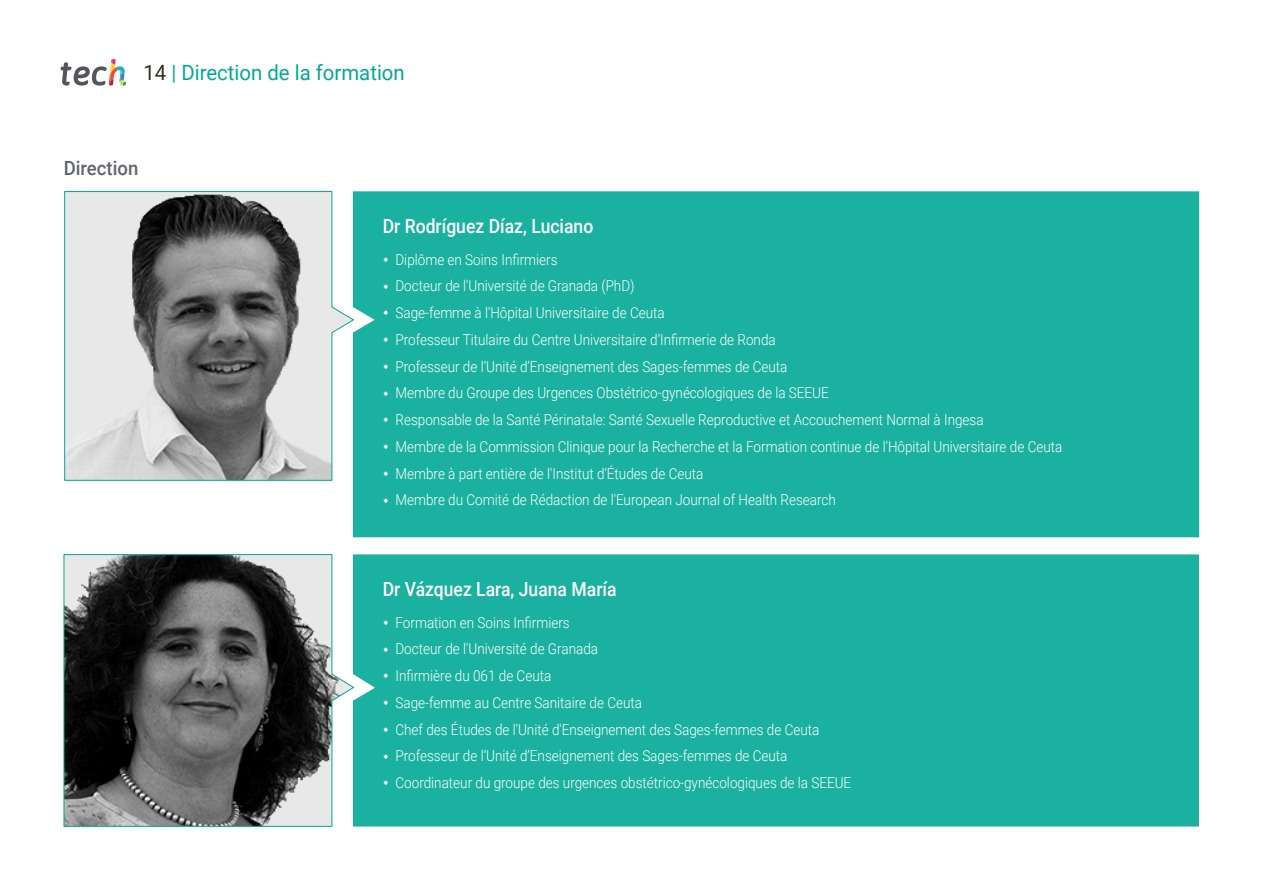
<style>
.page{position:relative;width:1263px;height:893px;background:#fff}
.page>*{position:absolute;margin:0;border:0;box-sizing:border-box;transform-origin:0 0}
.t1{font:21px "Roboto";color:#00a996}
.t2{font:500 19.5px "Roboto";color:#fff;scale:.9 1}
.t3{font:500 19.5px "Roboto";color:#61646a;scale:.95 1}
.t4{font:300 15px/26.7px "Roboto";color:#fff;scale:.9 1}
.s1{color:#312e20}
</style>
<div class="page">
<svg style="left:61px;top:59px;width:65px;height:27px"></svg>
<div style="left:354px;top:554px;width:845px;height:272px;background:#1ab1a0"></div>
<svg style="left:64px;top:554px;width:290px;height:273px;background:#5f6161"></svg>
<div style="left:353px;top:191px;width:846px;height:346px;background:#1ab1a0"></div>
<svg style="left:64px;top:191px;width:290px;height:290px;background:#a9acac"></svg>
<svg style="left:384px;top:620px;width:4px;height:5px"></svg>
<svg style="left:384px;top:647px;width:4px;height:5px"></svg>
<svg style="left:384px;top:673px;width:4px;height:5px"></svg>
<svg style="left:384px;top:700px;width:4px;height:5px"></svg>
<svg style="left:384px;top:727px;width:4px;height:5px"></svg>
<svg style="left:384px;top:754px;width:4px;height:5px"></svg>
<svg style="left:384px;top:780px;width:4px;height:5px"></svg>
<svg style="left:384px;top:257px;width:4px;height:5px"></svg>
<svg style="left:384px;top:284px;width:4px;height:5px"></svg>
<svg style="left:384px;top:310px;width:4px;height:5px"></svg>
<svg style="left:384px;top:337px;width:4px;height:5px"></svg>
<svg style="left:384px;top:364px;width:4px;height:5px"></svg>
<svg style="left:384px;top:391px;width:4px;height:5px"></svg>
<svg style="left:384px;top:417px;width:4px;height:5px"></svg>
<svg style="left:384px;top:444px;width:4px;height:5px"></svg>
<svg style="left:384px;top:471px;width:4px;height:5px"></svg>
<svg style="left:384px;top:498px;width:4px;height:5px"></svg>
<h1 class="t1" style="left:144px;top:57px;width:263px"><span class="s1">14</span> | Direction de la formation</h1>
<h2 class="t3" style="left:64px;top:154px;width:80px">Direction</h2>
<h2 class="t2" style="left:383px;top:212px;width:236px">Dr Rodríguez Díaz, Luciano</h2>
<p class="t4" style="left:395px;top:245px;width:742px">Diplôme en Soins Infirmiers<br>Docteur de l'Université de Granada (PhD)<br>Sage-femme à l'Hôpital Universitaire de Ceuta<br>Professeur Titulaire du Centre Universitaire d’Infirmerie de Ronda<br>Professeur de l’Unité d’Enseignement des Sages-femmes de Ceuta<br>Membre du Groupe des Urgences Obstétrico-gynécologiques de la SEEUE<br>Responsable de la Santé Périnatale: Santé Sexuelle Reproductive et Accouchement Normal à Ingesa<br>Membre de la Commission Clinique pour la Recherche et la Formation continue de l'Hôpital Universitaire de Ceuta Membre à part entière de l'Institut d’Études de Ceuta<br>Membre du Comité de Rédaction de l'European Journal of Health Research</p>
<h2 class="t2" style="left:383px;top:575px;width:261px">Dr Vázquez Lara, Juana María</h2>
<p class="t4" style="left:395px;top:608px;width:508px">Formation en Soins Infirmiers<br>Docteur de l'Université de Granada<br>Infirmière du 061 de Ceuta<br>Sage-femme au Centre Sanitaire de Ceuta<br>Chef des Études de l'Unité d'Enseignement des Sages-femmes de Ceuta Professeur de l’Unité d’Enseignement des Sages-femmes de Ceuta Coordinateur du groupe des urgences obstétrico-gynécologiques de la SEEUE</p>
</div>
